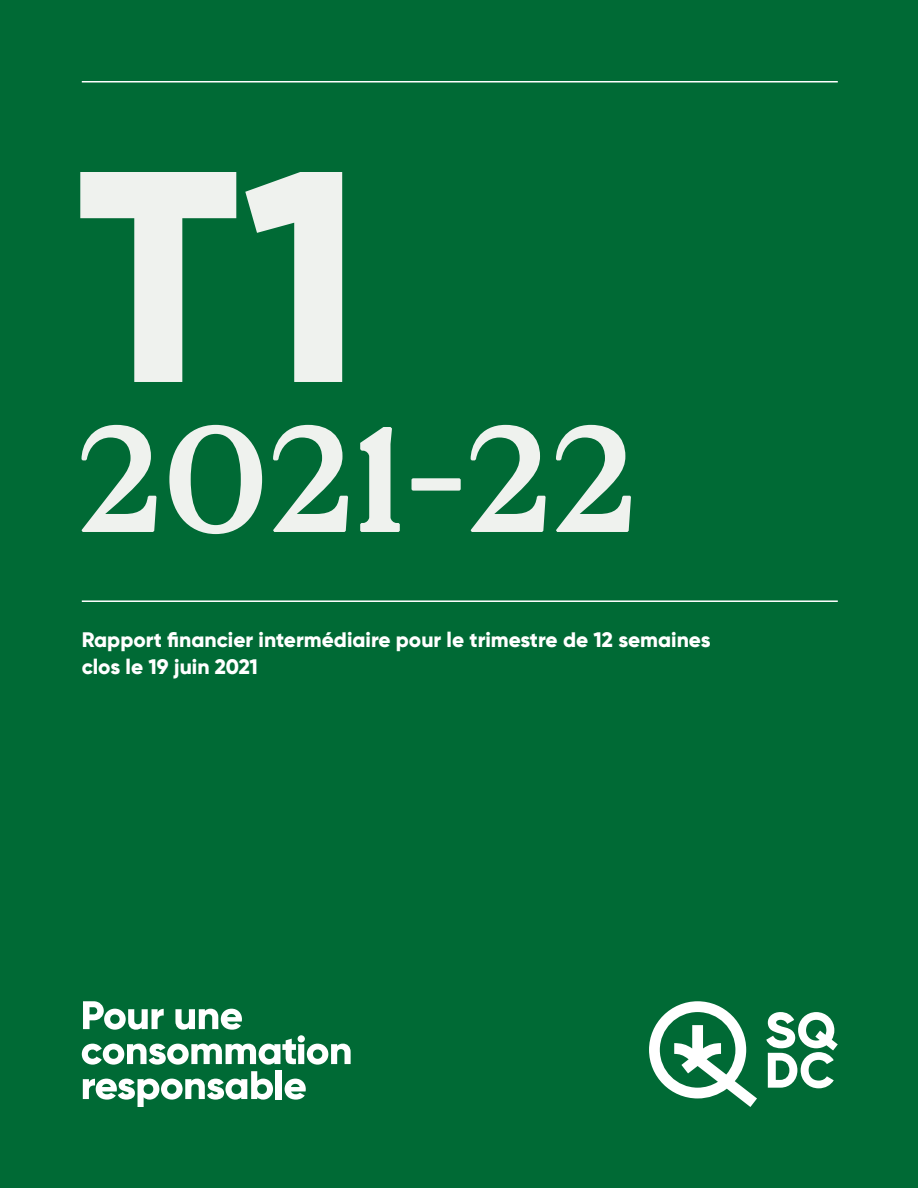
<style>
.page{position:relative;width:918px;height:1188px;background:#006a35}
.page>*{position:absolute;margin:0;border:0;box-sizing:border-box;transform-origin:0 0}
.T1{font:800 300px "Gilroy";color:#eff2ee}
.T1-2{font:150px "Value Serif";color:#eff2ee}
.T1-3{font:800 21px/27px "Gilroy";color:#fff}
</style>
<div class="page">
<svg style="left:649px;top:1001px;width:108px;height:106px"></svg>
<svg style="left:766px;top:1012px;width:72px;height:76px"></svg>
<hr style="left:82px;top:81px;width:756px;height:1px;background:#fff">
<hr style="left:82px;top:600px;width:756px;height:2px;background:#fff">
<svg style="left:82px;top:1001px;width:269px;height:64px"></svg>
<svg style="left:83px;top:1071px;width:190px;height:36px"></svg>
<div style="left:276px;top:1070px;width:6px;height:29px;background:#fff"></div>
<svg style="left:285px;top:1079px;width:21px;height:21px"></svg>
<p class="T1" style="left:77px;top:88px;width:287px">T1</p>
<p class="T1-2" style="left:77px;top:363px;width:561px">2021-22</p>
<p class="T1-3" style="left:82px;top:626px;width:630px">Rapport financier intermédiaire pour le trimestre de 12 semaines clos le 19 juin 2021</p>
</div>
